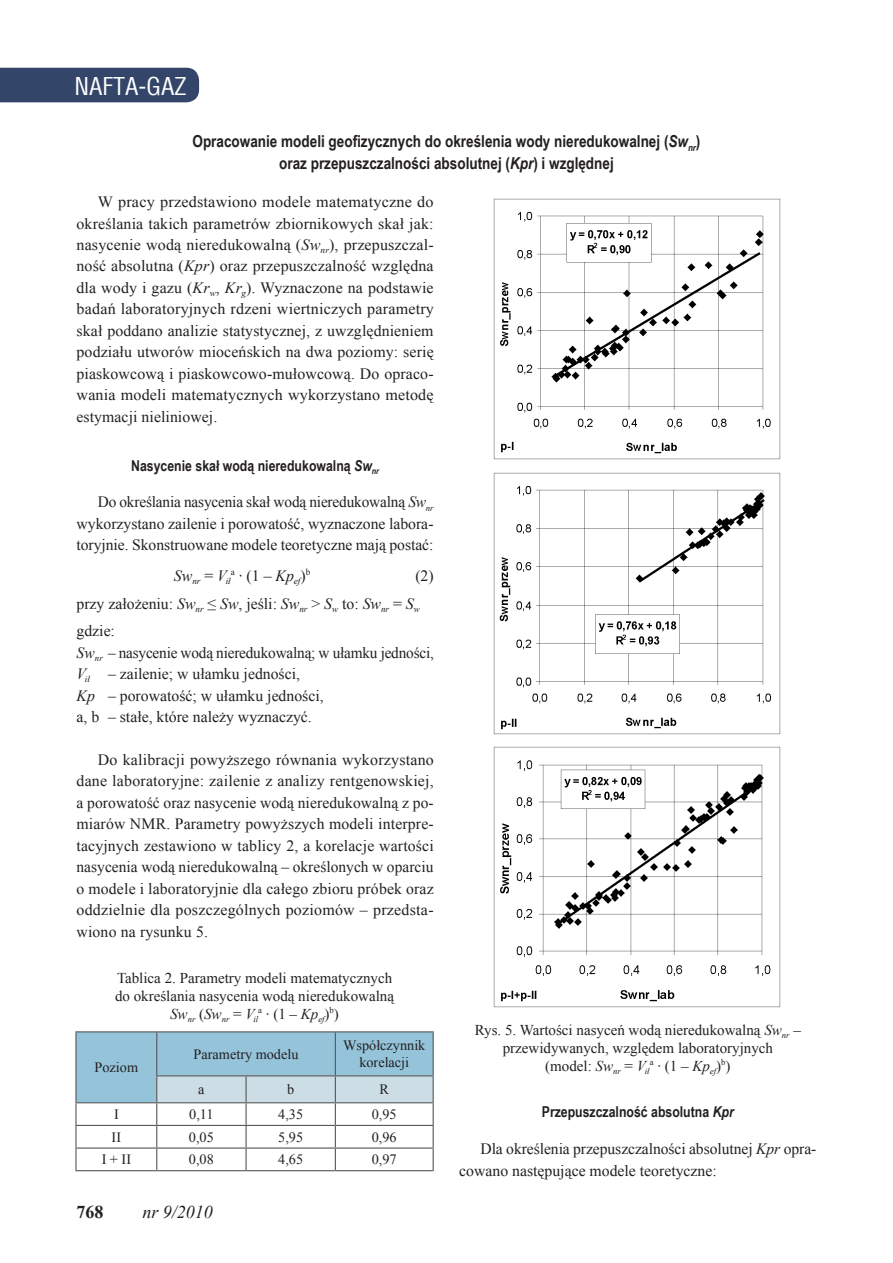
<style>
.page{position:relative;width:893px;height:1263px;background:#fff}
.page>*{position:absolute;margin:0;border:0;box-sizing:border-box;transform-origin:0 0}
.t1{font:24px "Switzerland Condensed";color:#fff}
.t2{font:italic 18px "Times New Roman";color:#231f20}
.t3{font:700 18px "Times New Roman";color:#231f20}
.t4{font:700 16.5px/21.5px "Arial Narrow";color:#231f20;text-align:center}
.t5{font:15.75px/21.5px "Times New Roman";color:#231f20;text-align:justify}
.t6{font:15px/18px "Times New Roman";color:#231f20}
.t7{font:700 15px "Arial Narrow";color:#231f20}
.t8{font:14.25px/17.1px "Times New Roman";color:#231f20;text-align:center}
.t9{font:italic 9.15px "Times New Roman";color:#231f20}
.t10{font:italic 8.7px "Times New Roman";color:#231f20}
.s1{font-style:italic}
</style>
<div class="page">
<div style="left:0;top:68px;width:199px;height:34px;background:#334569"></div>
<hr style="left:75px;top:1125px;width:82px;height:1px;background:#57585a">
<hr style="left:75px;top:1147px;width:82px;height:1px;background:#57585a">
<hr style="left:75px;top:1031px;width:82px;height:1px;background:#57585a">
<hr style="left:75px;top:1032px;width:2px;height:44px;background:#57585a">
<hr style="left:157px;top:1031px;width:89px;height:1px;background:#57585a">
<hr style="left:246px;top:1031px;width:89px;height:1px;background:#57585a">
<hr style="left:335px;top:1031px;width:99px;height:1px;background:#57585a">
<hr style="left:75px;top:1076px;width:2px;height:26px;background:#57585a">
<hr style="left:75px;top:1102px;width:82px;height:1px;background:#57585a">
<hr style="left:75px;top:1103px;width:2px;height:22px;background:#57585a">
<hr style="left:75px;top:1126px;width:2px;height:21px;background:#57585a">
<hr style="left:75px;top:1148px;width:2px;height:22px;background:#57585a">
<hr style="left:75px;top:1170px;width:82px;height:1px;background:#57585a">
<svg style="left:76px;top:1032px;width:358px;height:139px"></svg>
<hr style="left:157px;top:1102px;width:89px;height:1px;background:#57585a">
<hr style="left:246px;top:1102px;width:89px;height:1px;background:#57585a">
<hr style="left:335px;top:1102px;width:99px;height:1px;background:#57585a">
<img style="left:493px;top:198px;width:288px;height:262px">
<img style="left:493px;top:472px;width:288px;height:263px">
<img style="left:493px;top:746px;width:288px;height:262px">
<h1 class="t1" style="left:74px;top:71px;width:114px">NAFTA-GAZ</h1>
<p class="t4" style="left:192px;top:130px;width:509px">Opracowanie modeli geofizycznych do określenia wody nieredukowalnej (<span class="s1">Sw</span><sub>nr</sub>) oraz przepuszczalności absolutnej (<span class="s1">Kpr</span>) i względnej</p>
<p class="t5" style="left:77px;top:191px;width:359px;text-indent:21px">W pracy przedstawiono modele matematyczne do określania takich parametrów zbiornikowych skał jak: nasycenie wodą nieredukowalną (<span class="s1">Sw</span><sub>nr</sub>), przepuszczal&shy;ność absolutna (<span class="s1">Kpr</span>) oraz przepuszczalność względna dla wody i gazu (<span class="s1">Kr</span><sub>w</sub>, <span class="s1">Kr</span><sub>g</sub>). Wyznaczone na podstawie badań laboratoryjnych rdzeni wiertniczych parametry skał poddano analizie statystycznej, z uwzględnieniem podziału utworów mioceńskich na dwa poziomy: serię piaskowcową i piaskowcowo-mułowcową. Do opraco&shy;wania modeli matematycznych wykorzystano metodę estymacji nieliniowej.</p>
<p class="t7" style="left:131px;top:454px;width:249px">Nasycenie skał wodą nieredukowalną <span class="s1">Sw</span><sub>nr</sub></p>
<p class="t5" style="left:77px;top:491px;width:359px;text-indent:21px">Do określania nasycenia skał wodą nieredukowalną <span class="s1">Sw</span><sub>nr </sub>wykorzystano zailenie i porowatość, wyznaczone labora&shy;toryjnie. Skonstruowane modele teoretyczne mają postać:</p>
<p class="t9" style="left:174px;top:575px;width:58px"><sup>Sw</sup>nr <sup>=</sup> <sup>V</sup>ił</p>
<p class="t5" style="left:231px;top:564px;width:81px"><sup>a</sup> · (1 – <span class="s1">Kp</span><sub>ef</sub>)<sup>b</sup></p>
<p class="t5" style="left:77px;top:561px;width:359px;line-height:27.6px;text-align:left;text-indent:339px">(2) przy założeniu: <span class="s1">Sw</span><sub>nr</sub> ≤ <span class="s1">Sw</span>, jeśli: <span class="s1">Sw</span><sub>nr</sub> &gt; <span class="s1">S</span><sub>w</sub> to: <span class="s1">Sw</span><sub>nr</sub> = <span class="s1">S</span><sub>w </sub>gdzie:</p>
<p class="t5" style="left:77px;top:641px;width:359px;text-align:left"><span class="s1">Sw</span><sub>nr</sub> – nasycenie wodą nieredukowalną; w ułamku jedności, <span class="s1">V</span><sub>ił</sub> – zailenie; w ułamku jedności,<br><span class="s1">Kp</span> – porowatość; w ułamku jedności,<br>a, b – stałe, które należy wyznaczyć.</p>
<p class="t5" style="left:77px;top:749px;width:359px;text-indent:21px">Do kalibracji powyższego równania wykorzystano dane laboratoryjne: zailenie z analizy rentgenowskiej, a porowatość oraz nasycenie wodą nieredukowalną z po&shy;miarów NMR. Parametry powyższych modeli interpre&shy;tacyjnych zestawiono w tablicy 2, a korelacje wartości nasycenia wodą nieredukowalną – określonych w oparciu o modele i laboratoryjnie dla całego zbioru próbek oraz oddzielnie dla poszczególnych poziomów – przedsta&shy;wiono na rysunku 5.</p>
<p class="t6" style="left:115px;top:969px;width:281px">Tablica 2. Parametry modeli matematycznych do określania nasycenia wodą nieredukowalną</p>
<p class="t10" style="left:170px;top:1013px;width:90px"><sup>Sw</sup>nr <sup>(</sup><sup>Sw</sup>nr <sup>=</sup> <sup>V</sup>il</p>
<p class="t6" style="left:258px;top:1005px;width:82px"><sup>a</sup> · (1 – <span class="s1">Kp</span><sub>ef</sub>)<sup>b</sup>)</p>
<p class="t8" style="left:95px;top:1059px;width:45px">Poziom</p>
<p class="t8" style="left:194px;top:1045px;width:106px">Parametry modelu</p>
<p class="t8" style="left:343px;top:1037px;width:84px">Współczynnik korelacji</p>
<p class="t8" style="left:198px;top:1081px;width:8px">a</p>
<p class="t8" style="left:287px;top:1081px;width:9px">b</p>
<p class="t8" style="left:379px;top:1081px;width:11px">R</p>
<p class="t8" style="left:114px;top:1105px;width:6px">I</p>
<p class="t8" style="left:189px;top:1105px;width:26px">0,11</p>
<p class="t8" style="left:278px;top:1105px;width:26px">4,35</p>
<p class="t8" style="left:372px;top:1105px;width:26px">0,95</p>
<p class="t8" style="left:112px;top:1128px;width:11px">II</p>
<p class="t8" style="left:189px;top:1128px;width:26px">0,05</p>
<p class="t8" style="left:278px;top:1128px;width:26px">5,95</p>
<p class="t8" style="left:372px;top:1128px;width:26px">0,96</p>
<p class="t8" style="left:102px;top:1151px;width:31px">I + II</p>
<p class="t8" style="left:189px;top:1151px;width:26px">0,08</p>
<p class="t8" style="left:278px;top:1151px;width:26px">4,65</p>
<p class="t8" style="left:372px;top:1151px;width:26px">0,97</p>
<p class="t3" style="left:77px;top:1199px;width:28px">768</p>
<p class="t2" style="left:142px;top:1200px;width:72px">nr 9/2010</p>
<p class="t6" style="left:475px;top:1020px;width:327px;text-align:center">Rys. 5. Wartości nasyceń wodą nieredukowalną <span class="s1">Sw</span><sub>nr</sub> – przewidywanych, względem laboratoryjnych<br>(model: <span class="s1">Sw</span><sub>nr</sub> = <span class="s1">V</span><sub>ił</sub><sup>a</sup> · (1 – <span class="s1">Kp</span><sub>ef</sub>)<sup>b</sup>)</p>
<p class="t7" style="left:542px;top:1100px;width:194px">Przepuszczalność absolutna <span class="s1">Kpr</span></p>
<p class="t5" style="left:459px;top:1138px;width:359px;text-indent:21px">Dla określenia przepuszczalności absolutnej <span class="s1">Kpr</span> opra&shy;cowano następujące modele teoretyczne:</p>
</div>
